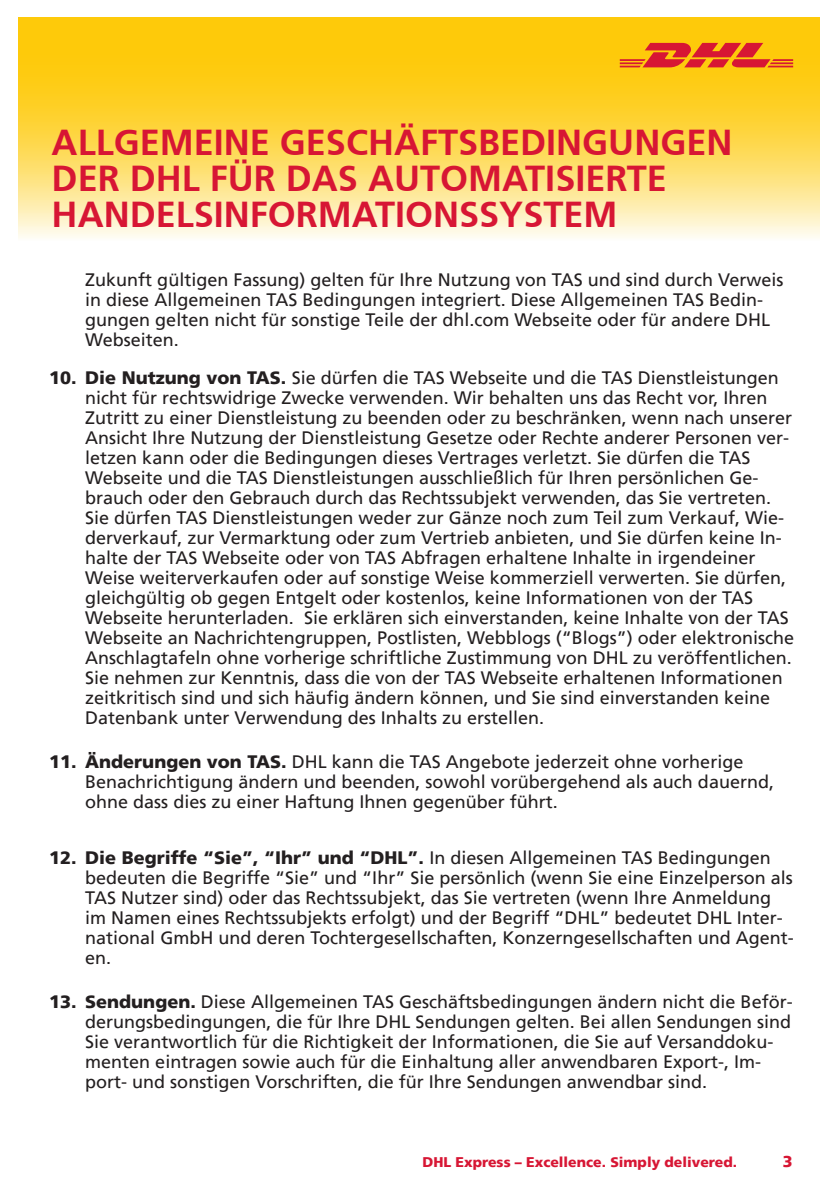
<style>
.page{position:relative;width:840px;height:1191px;background:#fff}
.page>*{position:absolute;margin:0;border:0;box-sizing:border-box;transform-origin:0 0}
.t1{font:700 36px/36px "Frutiger 65";color:#d71634}
.t2{font:18px/20px "Frutiger LT";color:#231f20}
.t3{font:900 16px "Frutiger LT";color:#d71634}
.t4{font:900 14px "Frutiger LT";color:#d71634}
.s1{font-weight:900}
</style>
<div class="page">
<svg style="left:18px;top:17px;width:801px;height:221px;background:#fdd953"></svg>
<svg style="left:619px;top:43px;width:173px;height:24px;background:#e86721"></svg>
<h1 class="t1" style="left:52px;top:125px;width:682px">ALLGEMEINE GESCHÄFTSBEDINGUNGEN<br>DE R DHL FÜR DAS AUTOMATISIE</h1>
<h1 class="t1" style="left:605px;top:161px;width:42px">RTE</h1>
<h1 class="t1" style="left:52px;top:197px;width:23px">HANDELSINFO</h1>
<h1 class="t1" style="left:296px;top:197px;width:46px">RMATIONSS</h1>
<h1 class="t1" style="left:499px;top:197px;width:48px">YSTEM</h1>
<p class="t2" style="left:85px;top:269px;width:699px">Zukunft gültigen Fassung) gelten für Ihre Nutzung von TAS und sind durch Verweis in diese Allgemeinen TAS Bedingungen integriert. Diese Allgemeinen TAS Bedin&shy;gungen gelten nicht für sonstige Teile der dhl.com Webseite oder für andere DHL Webseiten.</p>
<p class="t2" style="left:85px;top:368px;width:710px;text-indent:-36px"><span class="s1">10. Die Nutzung von TAS.</span> Sie dürfen die TAS Webseite und die TAS Dienstleistungen nicht für rechtswidrige Zwecke verwenden. Wir behalten uns das Recht vor, Ihren Zutritt zu einer Dienstleistung zu beenden oder zu beschränken, wenn nach unserer Ansicht Ihre Nutzung der Dienstleistung Gesetze oder Rechte anderer Personen ver&shy;letzen kann oder die Bedingungen dieses Vertrages verletzt. Sie dürfen die TAS Webseite und die TAS Dienstleistungen ausschließlich für Ihren persönlichen Ge&shy;brauch oder den Gebrauch durch das Rechtssubjekt verwenden, das Sie vertreten.<br>Sie dürfen TAS Dienstleistungen weder zur Gänze noch zum Teil zum Verkauf, Wie&shy;derverkauf, zur Vermarktung oder zum Vertrieb anbieten, und Sie dürfen keine In&shy;halte der TAS Webseite oder von TAS Abfragen erhaltene Inhalte in irgendeiner Weise weiterverkaufen oder auf sonstige Weise kommerziell verwerten. Sie dürfen, gleichgültig ob gegen Entgelt oder kostenlos, keine Informationen von der TAS Webseite herunterladen. Sie erklären sich einverstanden, keine Inhalte von der TAS Webseite an Nachrichtengruppen, Postlisten, Webblogs (“Blogs”) oder elektronische Anschlagtafeln ohne vorherige schriftliche Zustimmung von DHL zu veröffentlichen.<br>Sie nehmen zur Kenntnis, dass die von der TAS Webseite erhaltenen Informationen zeitkritisch sind und sich häufig ändern können, und Sie sind einverstanden keine Datenbank unter Verwendung des Inhalts zu erstellen.</p>
<p class="t2" style="left:85px;top:752px;width:690px;text-indent:-36px"><span class="s1">11. Änderungen von TAS.</span> DHL kann die TAS Angebote jederzeit ohne vorherige<br>Benachrichtigung ändern und beenden, sowohl vorübergehend als auch dauernd, ohne dass dies zu einer Haftung Ihnen gegenüber führt.</p>
<p class="t2" style="left:85px;top:848px;width:709px;text-indent:-36px"><span class="s1">12. Die Begriffe “Sie”, “Ihr” und “DHL”.</span> In diesen Allgemeinen TAS Bedingungen bedeuten die Begriffe “Sie” und “Ihr” Sie persönlich (wenn Sie eine Einzelperson als TAS Nutzer sind) oder das Rechtssubjekt, das Sie vertreten (wenn Ihre Anmeldung im Namen eines Rechtssubjekts erfolgt) und der Begriff “DHL” bedeutet DHL Inter&shy;national GmbH und deren Tochtergesellschaften, Konzerngesellschaften und Agent&shy;en.</p>
<p class="t2" style="left:85px;top:992px;width:708px;text-indent:-36px"><span class="s1">13. Sendungen.</span> Diese Allgemeinen TAS Geschäftsbedingungen ändern nicht die Beför&shy;derungsbedingungen, die für Ihre DHL Sendungen gelten. Bei allen Sendungen sind Sie verantwortlich für die Richtigkeit der Informationen, die Sie auf Versanddoku&shy;menten eintragen sowie auch für die Einhaltung aller anwendbaren Export-, Im&shy;port- und sonstigen Vorschriften, die für Ihre Sendungen anwendbar sind.</p>
<p class="t4" style="left:422px;top:1153px;width:316px">DHL Express – Excellence. Simply delivered.</p>
<p class="t3" style="left:782px;top:1151px;width:11px">3</p>
</div>
